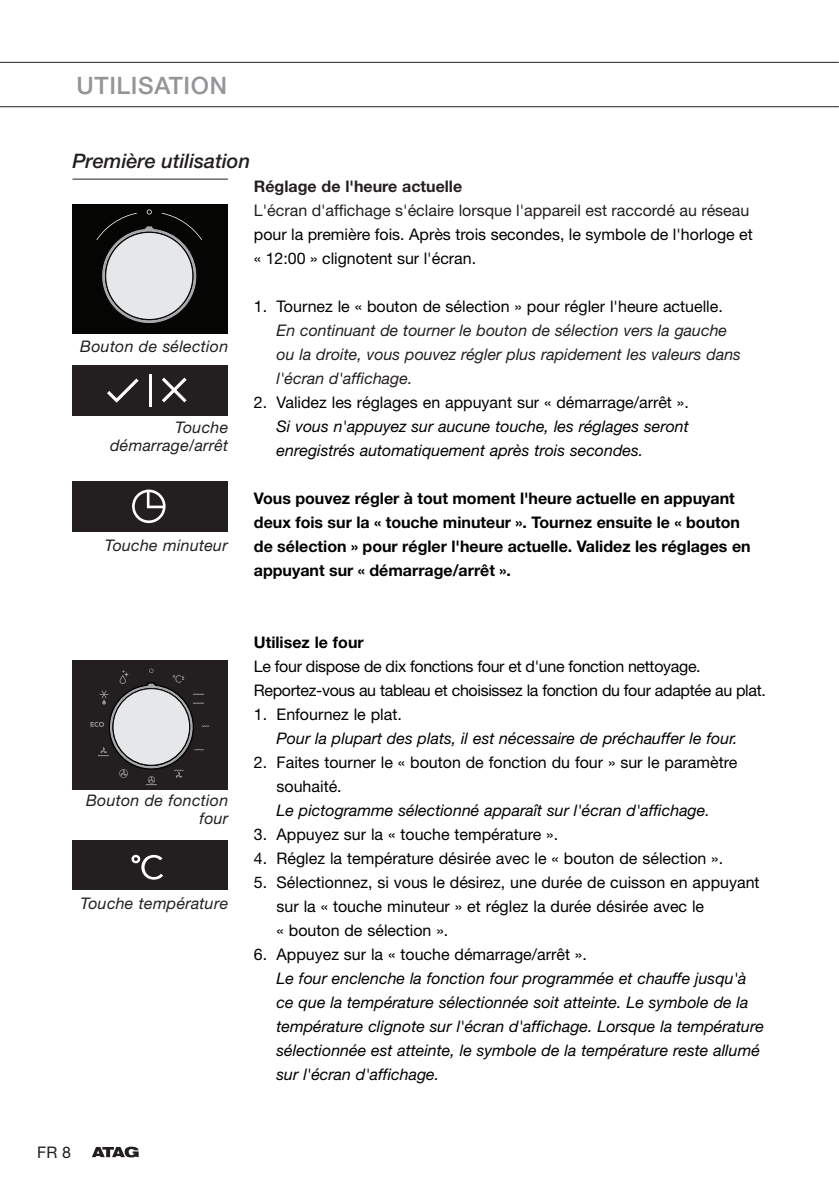
<style>
.page{position:relative;width:839px;height:1191px;background:#fff}
.page>*{position:absolute;margin:0;border:0;box-sizing:border-box;transform-origin:0 0}
.t1{font:500 24px "Helvetica Neue";letter-spacing:.025em;color:#939598}
.t2{font:italic 500 20px "Helvetica Neue LTW1 G";color:#231f20}
.t3{font:16px/24px "Helvetica Neue";color:#000}
.t4{font:italic 16px/24px "Helvetica Neue";color:#000}
.t5{font:italic 16px/24px "Helvetica Neue";color:#231f20;text-align:right}
.t6{font:700 16px/24px "Helvetica Neue";color:#000}
.t7{font:16px/24px "Helvetica Neue";letter-spacing:-.02em;color:#000}
.t8{font:16px "Helvetica Neue";color:#231f20}
.t9{font:700 16px "Helvetica Neue";color:#231f20}
</style>
<div class="page">
<hr style="left:0;top:62px;width:839px;height:1px;background:#231f20">
<hr style="left:0;top:106px;width:839px;height:1px;background:#231f20">
<svg style="left:92px;top:1146px;width:47px;height:11px"></svg>
<hr style="left:72px;top:179px;width:156px;height:1px;background:#231f20">
<svg style="left:72px;top:204px;width:156px;height:130px;background:#0f0f0e"></svg>
<div style="left:106px;top:232px;width:87px;height:87px;background:#e6e7e9;border-radius:50%"></div>
<div style="left:72px;top:365px;width:156px;height:51px;background:#231f20"></div>
<hr style="left:149px;top:374px;width:3px;height:32px;background:#fff">
<svg style="left:162px;top:378px;width:25px;height:24px"></svg>
<svg style="left:107px;top:378px;width:32px;height:25px"></svg>
<div style="left:72px;top:481px;width:156px;height:50px;background:#231f20"></div>
<svg style="left:132px;top:489px;width:34px;height:34px"></svg>
<div style="left:72px;top:660px;width:156px;height:130px;background:#231f20"></div>
<svg style="left:90px;top:668px;width:119px;height:117px"></svg>
<div style="left:113px;top:688px;width:77px;height:77px;background:#e6e7e9;border-radius:50%"></div>
<div style="left:113px;top:688px;width:77px;height:77px;border:1px solid #050504;border-radius:50%"></div>
<div style="left:72px;top:840px;width:156px;height:50px;background:#231f20"></div>
<svg style="left:131px;top:855px;width:32px;height:24px"></svg>
<h1 class="t1" style="left:77px;top:71px;width:152px">UTILISATION</h1>
<p class="t2" style="left:72px;top:148px;width:179px">Première utilisation</p>
<p class="t5" style="left:80px;top:334px;width:150px">Bouton de sélection</p>
<p class="t5" style="left:110px;top:417px;width:120px;line-height:18px">Touche démarrage/arrêt</p>
<p class="t5" style="left:105px;top:533px;width:124px">Touche minuteur</p>
<p class="t5" style="left:86px;top:791px;width:144px;line-height:18px">Bouton de fonction four</p>
<p class="t5" style="left:81px;top:891px;width:149px">Touche température</p>
<p class="t9" style="left:254px;top:176px;width:210px">Réglage de l'heure actuelle</p>
<p class="t8" style="left:254px;top:200px;width:497px">L'écran d'affichage s'éclaire lorsque l'appareil est raccordé au réseau</p>
<p class="t3" style="left:254px;top:222px;width:501px">pour la première fois. Après trois secondes, le symbole de l'horloge et « 12:00 » clignotent sur l'écran.</p>
<p class="t3" style="left:254px;top:294px;width:470px">1. Tournez le « bouton de sélection » pour régler l'heure actuelle.</p>
<p class="t5" style="left:277px;top:318px;width:466px;text-align:left">En continuant de tourner le bouton de sélection vers la gauche ou la droite, vous pouvez régler plus rapidement les valeurs dans l'écran d'affichage.</p>
<p class="t3" style="left:254px;top:390px;width:436px">2. Validez les réglages en appuyant sur « démarrage/arrêt ».</p>
<p class="t4" style="left:277px;top:414px;width:414px">Si vous n'appuyez sur aucune touche, les réglages seront enregistrés automatiquement après trois secondes.</p>
<p class="t6" style="left:254px;top:485px;width:498px">Vous pouvez régler à tout moment l'heure actuelle en appuyant deux fois sur la « touche minuteur ». Tournez ensuite le « bouton de sélection » pour régler l'heure actuelle. Validez les réglages en appuyant sur « démarrage/arrêt ».</p>
<p class="t6" style="left:254px;top:629px;width:111px">Utilisez le four</p>
<p class="t7" style="left:254px;top:654px;width:514px">Le four dispose de dix fonctions four et d'une fonction nettoyage.<br>Reportez-vous au tableau et choisissez la fonction du four adaptée au plat.</p>
<p class="t3" style="left:254px;top:702px;width:149px">1. Enfournez le plat.</p>
<p class="t4" style="left:277px;top:726px;width:463px">Pour la plupart des plats, il est nécessaire de préchauffer le four.</p>
<p class="t3" style="left:277px;top:750px;width:462px;text-indent:-23px">2. Faites tourner le « bouton de fonction du four » sur le paramètre souhaité.</p>
<p class="t4" style="left:277px;top:798px;width:435px">Le pictogramme sélectionné apparaît sur l'écran d'affichage.</p>
<p class="t3" style="left:254px;top:822px;width:306px">3. Appuyez sur la « touche température ».</p>
<p class="t3" style="left:254px;top:846px;width:471px">4. Réglez la température désirée avec le « bouton de sélection ».</p>
<p class="t3" style="left:277px;top:870px;width:485px;text-indent:-23px">5. Sélectionnez, si vous le désirez, une durée de cuisson en appuyant sur la « touche minuteur » et réglez la durée désirée avec le<br>« bouton de sélection ».</p>
<p class="t3" style="left:254px;top:942px;width:334px">6. Appuyez sur la « touche démarrage/arrêt ».</p>
<p class="t4" style="left:277px;top:966px;width:489px">Le four enclenche la fonction four programmée et chauffe jusqu'à ce que la température sélectionnée soit atteinte. Le symbole de la température clignote sur l'écran d'affichage. Lorsque la température sélectionnée est atteinte, le symbole de la température reste allumé sur l'écran d'affichage.</p>
<p class="t8" style="left:37px;top:1142px;width:35px">FR 8</p>
</div>
